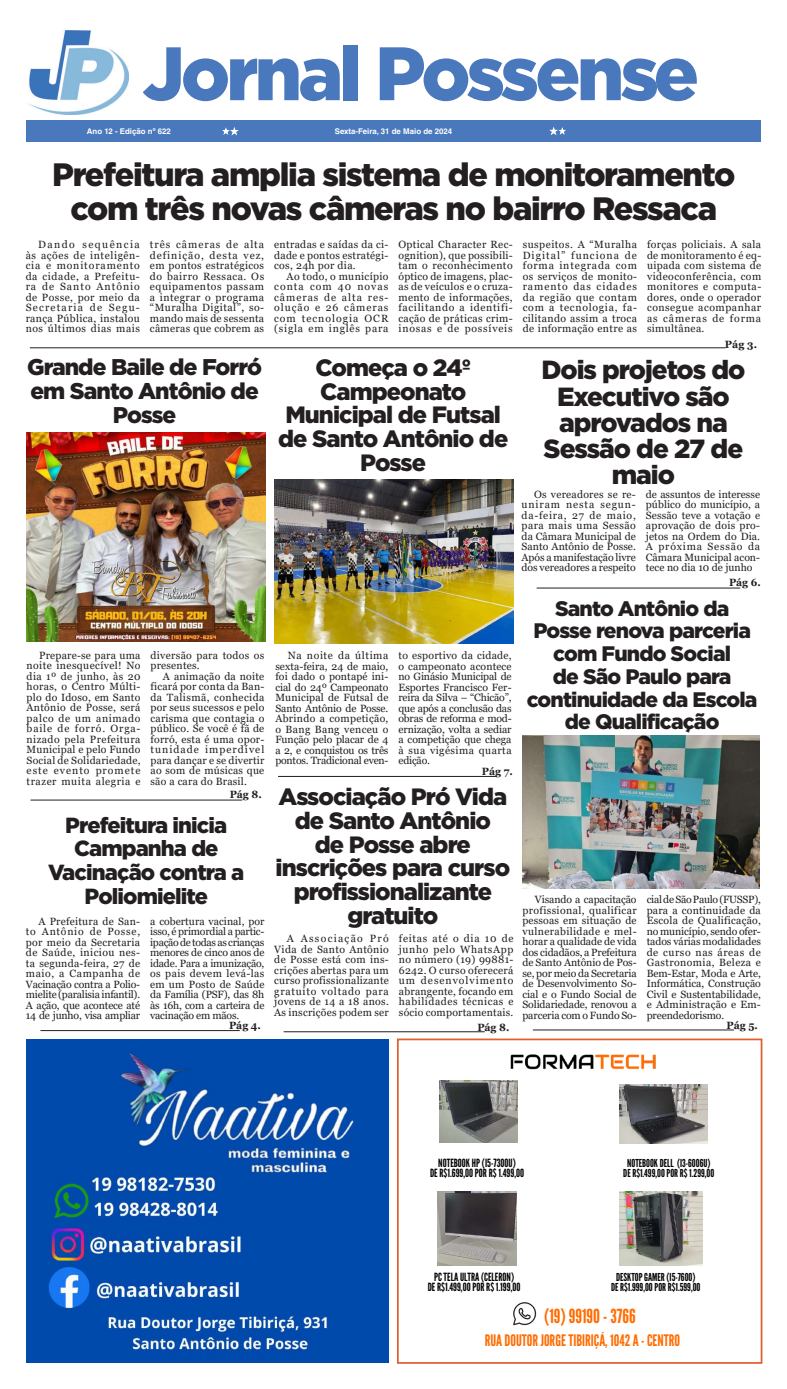
<style>
.page{position:relative;width:787px;height:1389px;background:#fff}
.page>*{position:absolute;margin:0;border:0;box-sizing:border-box;transform-origin:0 0}
.t1{font:900 75.51px "Gotham";letter-spacing:-.05em;color:#4a78bd}
.t2{font:900 32.38px/34.1px "Gotham";letter-spacing:-.04em;color:#231f20;text-align:center}
.t3{font:900 26.25px/26.2px "Gotham";letter-spacing:-.04em;color:#231f20;text-align:center}
.t4{font:900 23.62px/23.6px "Gotham";letter-spacing:-.04em;color:#231f20;text-align:center}
.t5{font:900 22.75px/23.6px "Gotham";letter-spacing:-.04em;color:#231f20;text-align:center}
.t6{font:900 21.88px/23.6px "Gotham";letter-spacing:-.04em;color:#231f20;text-align:center}
.t7{font:900 21px/22.8px "Gotham";letter-spacing:-.04em;color:#231f20;text-align:center}
.t8{font:19.34px "League Gothic";color:#ff6c00}
.t9{font:15.84px "League Gothic";color:#ff6c00}
.t10{font:11.29px/9.9px "League Gothic";color:#000;text-align:center}
.t11{font:10.94px/9.6px "League Gothic";color:#000;text-align:center}
.t12{font:10.5px/10.5px "Georgia";letter-spacing:.02em;color:#231f20;text-align:justify}
.t13{font:700 10.5px "Georgia";color:#231f20}
.t14{font:700 7.88px "Helvetica LT Std";color:#fff}
</style>
<div class="page">
<div style="left:26px;top:121px;width:734px;height:21px;background:#4a78bd"></div>
<svg style="left:223px;top:127px;width:16px;height:9px"></svg>
<svg style="left:549px;top:127px;width:17px;height:8px"></svg>
<hr style="left:40px;top:1030px;width:200px;height:1px;background:#231f20">
<hr style="left:30px;top:348px;width:695px;height:1px;background:#231f20">
<hr style="left:536px;top:588px;width:204px;height:1px;background:#231f20">
<hr style="left:278px;top:776px;width:218px;height:1px;background:#231f20">
<hr style="left:532px;top:1030px;width:201px;height:1px;background:#231f20">
<hr style="left:283px;top:1032px;width:201px;height:1px;background:#231f20">
<hr style="left:30px;top:800px;width:212px;height:1px;background:#231f20">
<img style="left:29px;top:30px;width:100px;height:85px">
<img style="left:437px;top:1191px;width:79px;height:75px">
<img style="left:440px;top:1080px;width:77px;height:62px">
<img style="left:619px;top:1085px;width:88px;height:58px">
<img style="left:619px;top:1191px;width:82px;height:75px">
<img style="left:510px;top:1054px;width:146px;height:16px">
<img style="left:513px;top:1302px;width:24px;height:24px">
<div style="left:397px;top:1039px;width:365px;height:325px;border:2px solid #df6132"></div>
<img style="left:26px;top:1039px;width:362px;height:324px">
<img style="left:26px;top:432px;width:239px;height:209px">
<img style="left:274px;top:480px;width:239px;height:163px">
<img style="left:522px;top:736px;width:236px;height:153px">
<h1 class="t1" style="left:142px;top:30px;width:558px">Jornal Possense</h1>
<p class="t14" style="left:334px;top:126px;width:119px">Sexta-Feira, 31 de Maio de 2024</p>
<p class="t14" style="left:87px;top:126px;width:86px">Ano 12 - Edição nº 622</p>
<h2 class="t2" style="left:52px;top:157px;width:684px">Prefeitura amplia sistema de monitoramento com três novas câmeras no bairro Ressaca</h2>
<p class="t12" style="left:26px;top:240px;width:116px;text-indent:12px">Dando sequência às ações de inteligên&shy;cia e monitoramento da cidade, a Prefeitu&shy;ra de Santo Antônio de Posse, por meio da Secretaria de Segu&shy;rança Pública, instalou nos últimos dias mais</p>
<p class="t12" style="left:150px;top:240px;width:116px">três câmeras de alta definição, desta vez, em pontos estratégicos do bairro Ressaca. Os equipamentos passam a integrar o programa “Muralha Digital”, so&shy;mando mais de sessenta câmeras que cobrem as</p>
<p class="t12" style="left:274px;top:240px;width:116px">entradas e saídas da ci&shy;dade e pontos estratégi&shy;cos, 24h por dia.</p>
<p class="t12" style="left:274px;top:271px;width:116px;text-indent:12px">Ao todo, o município conta com 40 novas câmeras de alta res&shy;olução e 26 câmeras com tecnologia OCR (sigla em inglês para</p>
<p class="t12" style="left:398px;top:240px;width:116px">Optical Character Rec&shy;ognition), que possibili&shy;tam o reconhecimento óptico de imagens, plac&shy;as de veículos e o cruza&shy;mento de informações, facilitando a identifi&shy;cação de práticas crim&shy;inosas e de possíveis</p>
<p class="t12" style="left:522px;top:240px;width:116px">suspeitos. A “Muralha Digital” funciona de forma integrada com os serviços de monito&shy;ramento das cidades da região que contam com a tecnologia, fa&shy;cilitando assim a troca de informação entre as</p>
<p class="t12" style="left:646px;top:240px;width:116px">forças policiais. A sala de monitoramento é eq&shy;uipada com sistema de videoconferência, com monitores e computa&shy;dores, onde o operador consegue acompanhar as câmeras de forma simultânea.</p>
<p class="t13" style="left:724px;top:337px;width:34px">Pág 3.</p>
<h3 class="t5" style="left:27px;top:355px;width:236px">Grande Baile de Forró em Santo Antônio de<br>Posse</h3>
<h3 class="t4" style="left:278px;top:355px;width:232px">Começa o 24º<br>Campeonato<br>Municipal de Futsal de Santo Antônio de<br>Posse</h3>
<h3 class="t3" style="left:541px;top:356px;width:205px">Dois projetos do<br>Executivo são aprovados na<br>Sessão de 27 de maio</h3>
<p class="t12" style="left:521px;top:489px;width:116px;text-indent:12px">Os vereadores se re&shy;uniram nesta segun&shy;da-feira, 27 de maio, para mais uma Sessão da Câmara Municipal de Santo Antônio de Posse.<br>Após a manifestação livre dos vereadores a respeito</p>
<p class="t12" style="left:645px;top:489px;width:116px">de assuntos de interesse público do município, a Sessão teve a votação e aprovação de dois pro&shy;jetos na Ordem do Dia.<br>A próxima Sessão da Câmara Municipal acon&shy;tece no dia 10 de junho</p>
<p class="t13" style="left:728px;top:576px;width:33px">Pág 6.</p>
<h3 class="t7" style="left:526px;top:596px;width:232px">Santo Antônio da<br>Posse renova parceria com Fundo Social<br>de São Paulo para continuidade da Escola de Qualificação</h3>
<p class="t12" style="left:27px;top:650px;width:115px;text-indent:12px">Prepare-se para uma noite inesquecível! No dia 1º de junho, às 20 horas, o Centro Múlti&shy;plo do Idoso, em Santo Antônio de Posse, será palco de um animado baile de forró. Orga&shy;nizado pela Prefeitura Municipal e pelo Fundo Social de Solidariedade, este evento promete trazer muita alegria e</p>
<p class="t12" style="left:150px;top:650px;width:115px">diversão para todos os presentes.</p>
<p class="t12" style="left:275px;top:650px;width:115px;text-indent:12px">Na noite da última sexta-feira, 24 de maio, foi dado o pontapé ini&shy;cial do 24º Campeonato Municipal de Futsal de Santo Antônio de Posse.<br>Abrindo a competição, o Bang Bang venceu o Função pelo placar de 4 a 2, e conquistou os três pontos. Tradicional even-</p>
<p class="t12" style="left:398px;top:650px;width:115px">to esportivo da cidade, o campeonato acontece no Ginásio Municipal de Esportes Francisco Fer&shy;reira da Silva – “Chicão”, que após a conclusão das obras de reforma e mod&shy;ernização, volta a sediar a competição que chega à sua vigésima quarta edição.</p>
<p class="t12" style="left:150px;top:671px;width:115px;text-indent:12px">A animação da noite ficará por conta da Ban&shy;da Talismã, conhecida por seus sucessos e pelo carisma que contagia o público. Se você é fã de forró, esta é uma opor&shy;tunidade imperdível para dançar e se divertir ao som de músicas que são a cara do Brasil.</p>
<p class="t13" style="left:481px;top:765px;width:32px">Pág 7.</p>
<h3 class="t4" style="left:275px;top:785px;width:236px">Associação Pró Vida de Santo Antônio<br>de Posse abre inscrições para curso profissionalizante gratuito</h3>
<p class="t13" style="left:229px;top:787px;width:34px">Pág 8.</p>
<h3 class="t6" style="left:48px;top:812px;width:197px">Prefeitura inicia<br>Campanha de<br>Vacinação contra a<br>Poliomielite</h3>
<p class="t12" style="left:522px;top:894px;width:116px;text-indent:12px">Visando a capacitação profissional, qualificar pessoas em situação de vulnerabilidade e mel&shy;horar a qualidade de vida dos cidadãos, a Prefeitura de Santo Antônio de Pos&shy;se, por meio da Secretaria de Desenvolvimento So&shy;cial e o Fundo Social de Solidariedade, renovou a parceria com o Fundo So-</p>
<p class="t12" style="left:646px;top:894px;width:116px">cial de São Paulo (FUSSP), para a continuidade da Escola de Qualificação, no município, sendo ofer&shy;tados várias modalidades de curso nas áreas de Gastronomia, Beleza e Bem-Estar, Moda e Arte, Informática, Construção Civil e Sustentabilidade, e Administração e Em&shy;preendedorismo.</p>
<p class="t12" style="left:26px;top:916px;width:116px;text-indent:12px">A Prefeitura de San&shy;to Antônio de Posse, por meio da Secretaria de Saúde, iniciou nes&shy;ta segunda-feira, 27 de maio, a Campanha de Vacinação contra a Polio&shy;mielite (paralisia infantil).<br>A ação, que acontece até 14 de junho, visa ampliar</p>
<p class="t12" style="left:150px;top:916px;width:116px">a cobertura vacinal, por isso, é primordial a partic&shy;ipação de todas as crianças menores de cinco anos de idade. Para a imunização, os pais devem levá-las em um Posto de Saúde da Família (PSF), das 8h às 16h, com a carteira de vacinação em mãos.</p>
<p class="t12" style="left:274px;top:934px;width:116px;text-indent:12px">A Associação Pró Vida de Santo Antônio de Posse está com ins&shy;crições abertas para um curso profissionalizante gratuito voltado para jovens de 14 a 18 anos.<br>As inscrições podem ser</p>
<p class="t12" style="left:399px;top:934px;width:116px">feitas até o dia 10 de junho pelo WhatsApp no número (19) 99881- 6242. O curso oferecerá um desenvolvimento abrangente, focando em habilidades técnicas e sócio comportamentais.</p>
<p class="t13" style="left:229px;top:1019px;width:33px">Pág 4.</p>
<p class="t13" style="left:477px;top:1021px;width:34px">Pág 8.</p>
<p class="t13" style="left:726px;top:1019px;width:33px">Pág 5.</p>
<p class="t10" style="left:430px;top:1158px;width:95px">NOTEBOOKHP(I5-7300U)<br>DER$1.699,00PORR$1.499,00</p>
<p class="t11" style="left:623px;top:1158px;width:93px">NOTEBOOKDELL (I3-6006U)<br>DER$1.499,00PORR$1.299,00</p>
<p class="t10" style="left:427px;top:1272px;width:94px">PCTELAULTRA(CELERON)<br>DER$1.499,00PORR$1.199,00</p>
<p class="t11" style="left:611px;top:1273px;width:91px">DESKTOPGAMER(I5-7600)<br>DER$1.999,00PORR$1.599,00</p>
<h3 class="t8" style="left:544px;top:1305px;width:93px">(19)99190-3766</h3>
<h3 class="t9" style="left:484px;top:1331px;width:197px">RUADOUTORJORGETIBIRIÇÁ, 1042A-CENTRO</h3>
</div>
